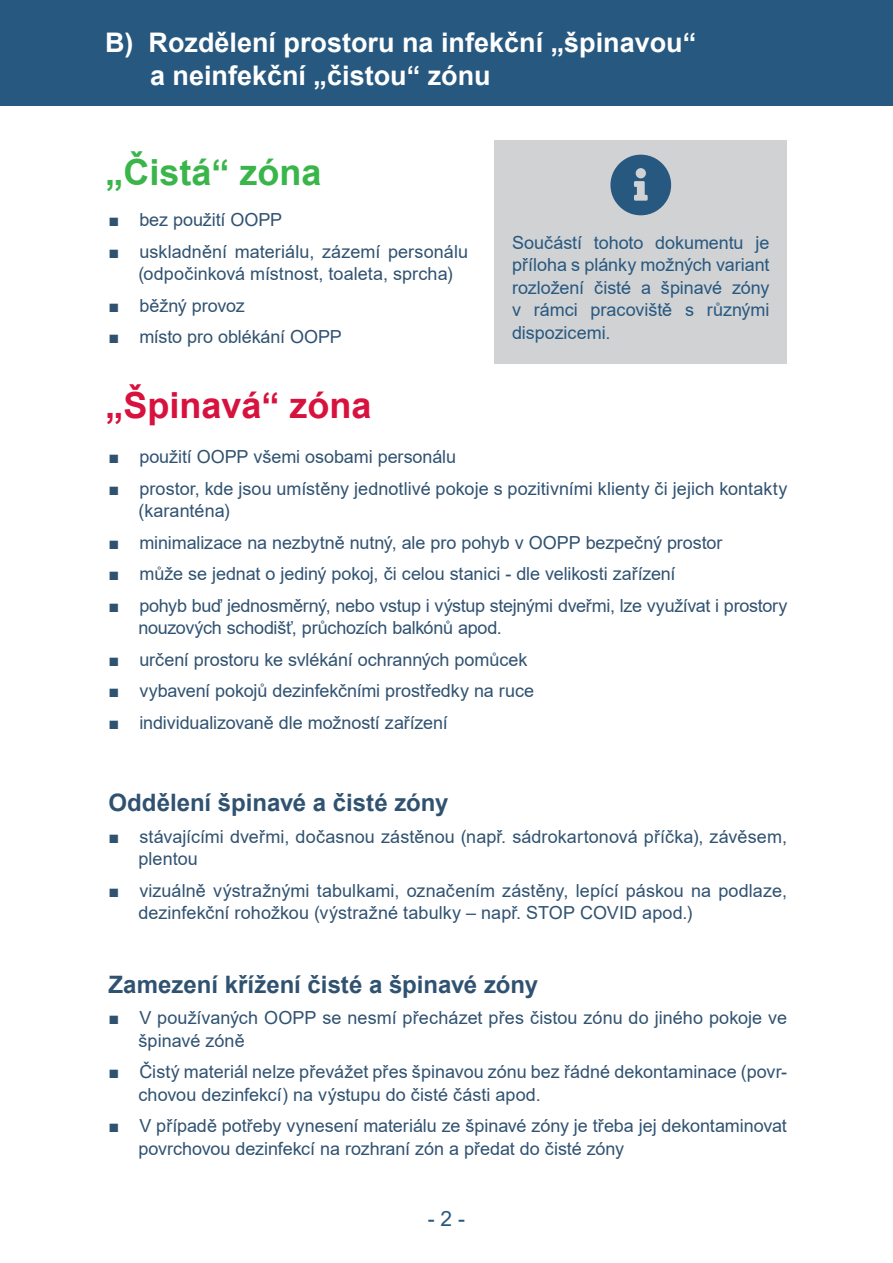
<style>
.page{position:relative;width:893px;height:1263px;background:#fff}
.page>*{position:absolute;margin:0;border:0;box-sizing:border-box;transform-origin:0 0}
.t1{font:700 36px "Arial";color:#d7123e}
.t2{font:700 36px "Arial";color:#3ab54a}
.t3{font:700 27px/32.4px "Arial";color:#fff}
.t4{font:700 24px "Arial";color:#305271}
.t5{font:21px "Arial";color:#27587f}
.t6{font:18px/22.5px "Arial";color:#305271}
.t7{font:18px/22.5px "Arial";letter-spacing:-.005em;color:#27587f;text-align:justify}
</style>
<div class="page">
<div style="left:495px;top:140px;width:292px;height:224px;background:#d1d2d4"></div>
<div style="left:0;top:0;width:893px;height:106px;background:#27587f"></div>
<svg style="left:610px;top:155px;width:61px;height:60px"></svg>
<h2 class="t3" style="left:150px;top:27px;width:548px;text-indent:-45px">B) Rozdělení prostoru na infekční „špinavou“ a neinfekční „čistou“ zónu</h2>
<h1 class="t2" style="left:105px;top:147px;width:218px">„Čistá“ zóna</h1>
<p class="t6" style="left:108px;top:209px;width:175px">■ bez použití OOPP</p>
<p class="t6" style="left:138px;top:240px;width:331px;text-indent:-30px">■ uskladnění materiálu, zázemí personálu (odpočinková místnost, toaleta, sprcha)</p>
<p class="t6" style="left:108px;top:294px;width:138px">■ běžný provoz</p>
<p class="t6" style="left:108px;top:326px;width:235px">■ místo pro oblékání OOPP</p>
<h1 class="t1" style="left:105px;top:380px;width:268px">„Špinavá“ zóna</h1>
<p class="t7" style="left:512px;top:231px;width:259px">Součástí tohoto dokumentu je příloha s plánky možných variant rozložení čisté a špinavé zóny v rámci pracoviště s různými dispozicemi.</p>
<p class="t6" style="left:108px;top:446px;width:349px">■ použití OOPP všemi osobami personálu</p>
<p class="t6" style="left:138px;top:477px;width:651px;text-indent:-30px">■ prostor, kde jsou umístěny jednotlivé pokoje s pozitivními klienty či jejich kontakty (karanténa)</p>
<p class="t6" style="left:108px;top:531px;width:616px">■ minimalizace na nezbytně nutný, ale pro pohyb v OOPP bezpečný prostor</p>
<p class="t6" style="left:108px;top:563px;width:569px">■ může se jednat o jediný pokoj, či celou stanici - dle velikosti zařízení</p>
<p class="t6" style="left:138px;top:594px;width:651px;text-indent:-30px">■ pohyb buď jednosměrný, nebo vstup i výstup stejnými dveřmi, lze využívat i prostory nouzových schodišť, průchozích balkónů apod.</p>
<p class="t6" style="left:108px;top:648px;width:421px">■ určení prostoru ke svlékání ochranných pomůcek</p>
<p class="t6" style="left:108px;top:680px;width:427px">■ vybavení pokojů dezinfekčními prostředky na ruce</p>
<p class="t6" style="left:108px;top:711px;width:341px">■ individualizovaně dle možností zařízení</p>
<h3 class="t4" style="left:108px;top:786px;width:341px">Oddělení špinavé a čisté zóny</h3>
<p class="t6" style="left:138px;top:825px;width:650px;text-indent:-30px">■ stávajícími dveřmi, dočasnou zástěnou (např. sádrokartonová příčka), závěsem, plentou</p>
<p class="t6" style="left:138px;top:879px;width:650px;text-indent:-30px">■ vizuálně výstražnými tabulkami, označením zástěny, lepící páskou na podlaze, dezinfekční rohožkou (výstražné tabulky – např. STOP COVID apod.)</p>
<h3 class="t4" style="left:108px;top:967px;width:431px">Zamezení křížení čisté a špinavé zóny</h3>
<p class="t6" style="left:138px;top:1007px;width:650px;text-indent:-30px">■ V používaných OOPP se nesmí přecházet přes čistou zónu do jiného pokoje ve špinavé zóně</p>
<p class="t6" style="left:138px;top:1061px;width:650px;text-indent:-30px">■ Čistý materiál nelze převážet přes špinavou zónu bez řádné dekontaminace (povr&shy;chovou dezinfekcí) na výstupu do čisté části apod.</p>
<p class="t6" style="left:138px;top:1115px;width:650px;text-indent:-30px">■ V případě potřeby vynesení materiálu ze špinavé zóny je třeba jej dekontaminovat povrchovou dezinfekcí na rozhraní zón a předat do čisté zóny</p>
<p class="t5" style="left:428px;top:1204px;width:39px">- 2 -</p>
</div>
